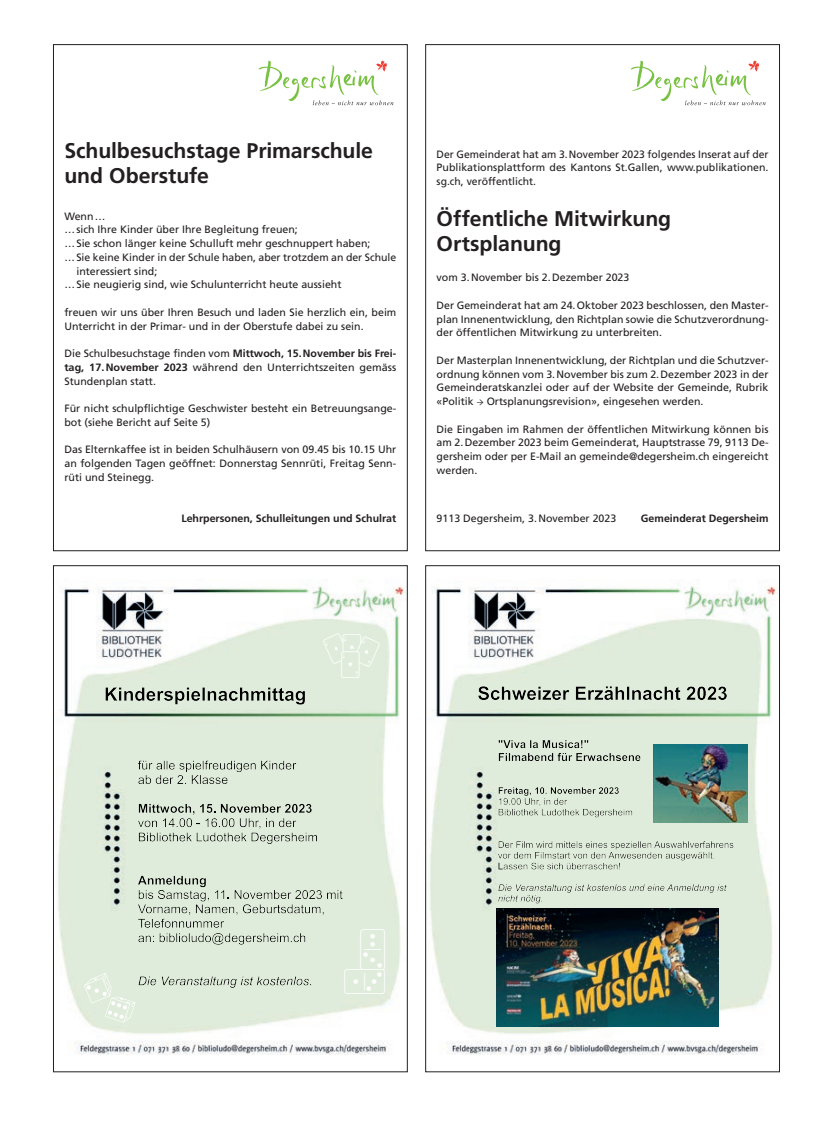
<style>
.page{position:relative;width:833px;height:1134px;background:#fff}
.page>*{position:absolute;margin:0;border:0;box-sizing:border-box;transform-origin:0 0}
.t1{font:50px "Winner Take All JL";color:#fff}
.t2{font:45px "Winner Take All JL";color:#fff}
.t3{font:41.25px "Winner Take All JL";color:#fff}
.t4{font:700 21.25px/25px "Frutiger LT Std";letter-spacing:-.005em;color:#231f20}
.t5{font:10.62px/13.8px "Frutiger LT Std";color:#231f20;text-align:justify}
.t6{font:700 10.62px "Frutiger LT Std";color:#231f20}
.s1{font-weight:700}
.s2{font-family:"Minion Pro"}
</style>
<div class="page">
<img style="left:58px;top:580px;width:347px;height:475px">
<svg style="left:105px;top:687px;width:200px;height:18px;background:#a4ada0"></svg>
<svg style="left:138px;top:760px;width:158px;height:24px;background:#c6d1c2"></svg>
<svg style="left:138px;top:804px;width:174px;height:37px;background:#bec8ba"></svg>
<svg style="left:138px;top:876px;width:205px;height:37px;background:#c8d2c3"></svg>
<svg style="left:138px;top:919px;width:167px;height:26px;background:#c9d4c4"></svg>
<svg style="left:138px;top:976px;width:170px;height:9px;background:#bac4b5"></svg>
<img style="left:430px;top:580px;width:348px;height:475px">
<svg style="left:478px;top:686px;width:116px;height:14px;background:#98a095"></svg>
<svg style="left:606px;top:686px;width:121px;height:14px;background:#939b90"></svg>
<svg style="left:498px;top:740px;width:142px;height:21px;background:#b8c2b4"></svg>
<svg style="left:499px;top:787px;width:125px;height:29px;background:#c6d0c1"></svg>
<svg style="left:498px;top:841px;width:217px;height:28px;background:#cbd5c6"></svg>
<svg style="left:498px;top:884px;width:228px;height:19px;background:#d1dccc"></svg>
<img style="left:497px;top:909px;width:221px;height:117px">
<img style="left:653px;top:744px;width:94px;height:78px">
<svg style="left:259px;top:61px;width:134px;height:44px"></svg>
<svg style="left:631px;top:61px;width:134px;height:44px"></svg>
<h3 class="t4" style="left:64px;top:138px;width:310px">Schulbesuchstage Primarschule und Oberstufe</h3>
<p class="t5" style="left:64px;top:209px;width:43px">Wenn…</p>
<p class="t5" style="left:64px;top:223px;width:235px">…sich Ihre Kinder über Ihre Begleitung freuen;</p>
<p class="t5" style="left:64px;top:236px;width:307px">…Sie schon länger keine Schulluft mehr geschnuppert haben;</p>
<p class="t5" style="left:64px;top:250px;width:333px">… Sie keine Kinder in der Schule haben, aber trotzdem an der Schule</p>
<p class="t5" style="left:76px;top:264px;width:82px">interessiert sind;</p>
<p class="t5" style="left:64px;top:278px;width:279px">…Sie neugierig sind, wie Schulunterricht heute aussieht</p>
<p class="t5" style="left:64px;top:305px;width:333px">freuen wir uns über Ihren Besuch und laden Sie herzlich ein, beim<br>Unterricht in der Primar- und in der Oberstufe dabei zu sein.</p>
<p class="t5" style="left:64px;top:346px;width:333px">Die Schulbesuchstage finden vom <span class="s1">Mittwoch, 15.November bis Frei&shy;tag, 17.November 2023</span> während den Unterrichtszeiten gemäss Stundenplan statt.</p>
<p class="t5" style="left:64px;top:401px;width:333px">Für nicht schulpflichtige Geschwister besteht ein Betreuungsange&shy;bot (siehe Bericht auf Seite 5)</p>
<p class="t5" style="left:64px;top:443px;width:333px">Das Elternkaffee ist in beiden Schulhäusern von 09.45 bis 10.15 Uhr an folgenden Tagen geöffnet: Donnerstag Sennrüti, Freitag Senn&shy;rüti und Steinegg.</p>
<p class="t6" style="left:181px;top:512px;width:216px">Lehrpersonen, Schulleitungen und Schulrat</p>
<p class="t5" style="left:436px;top:147px;width:333px">Der Gemeinderat hat am 3.November 2023 folgendes Inserat auf der Publikationsplattform des Kantons St.Gallen, www.publikationen. sg.ch, veröffentlicht.</p>
<h3 class="t4" style="left:436px;top:207px;width:236px">Öffentliche Mitwirkung<br>Ortsplanung</h3>
<p class="t5" style="left:436px;top:271px;width:194px">vom 3.November bis 2.Dezember 2023</p>
<p class="t5" style="left:436px;top:298px;width:333px">Der Gemeinderat hat am 24.Oktober 2023 beschlossen, den Master&shy;plan Innenentwicklung, den Richtplan sowie die Schutzverordnung&shy;der öffentlichen Mitwirkung zu unterbreiten.</p>
<p class="t5" style="left:436px;top:353px;width:333px">Der Masterplan Innenentwicklung, der Richtplan und die Schutzver&shy;ordnung können vom 3.November bis zum 2.Dezember 2023 in der Gemeinderatskanzlei oder auf der Website der Gemeinde, Rubrik «Politik <span class="s2">→</span> Ortsplanungsrevision», eingesehen werden.</p>
<p class="t5" style="left:436px;top:422px;width:333px">Die Eingaben im Rahmen der öffentlichen Mitwirkung können bis am 2.Dezember 2023 beim Gemeinderat, Hauptstrasse 79, 9113 De&shy;gersheim oder per E-Mail an gemeinde@degersheim.ch eingereicht werden.</p>
<p class="t5" style="left:436px;top:511px;width:181px">9113 Degersheim, 3.November 2023</p>
<p class="t6" style="left:641px;top:512px;width:129px">Gemeinderat Degersheim</p>
<h2 class="t2" style="left:323px;top:636px;width:58px">D</h2>
<h1 class="t1" style="left:84px;top:976px;width:53px">B</h1>
<h3 class="t3" style="left:347px;top:994px;width:66px;rotate:-90deg">U</h3>
</div>
